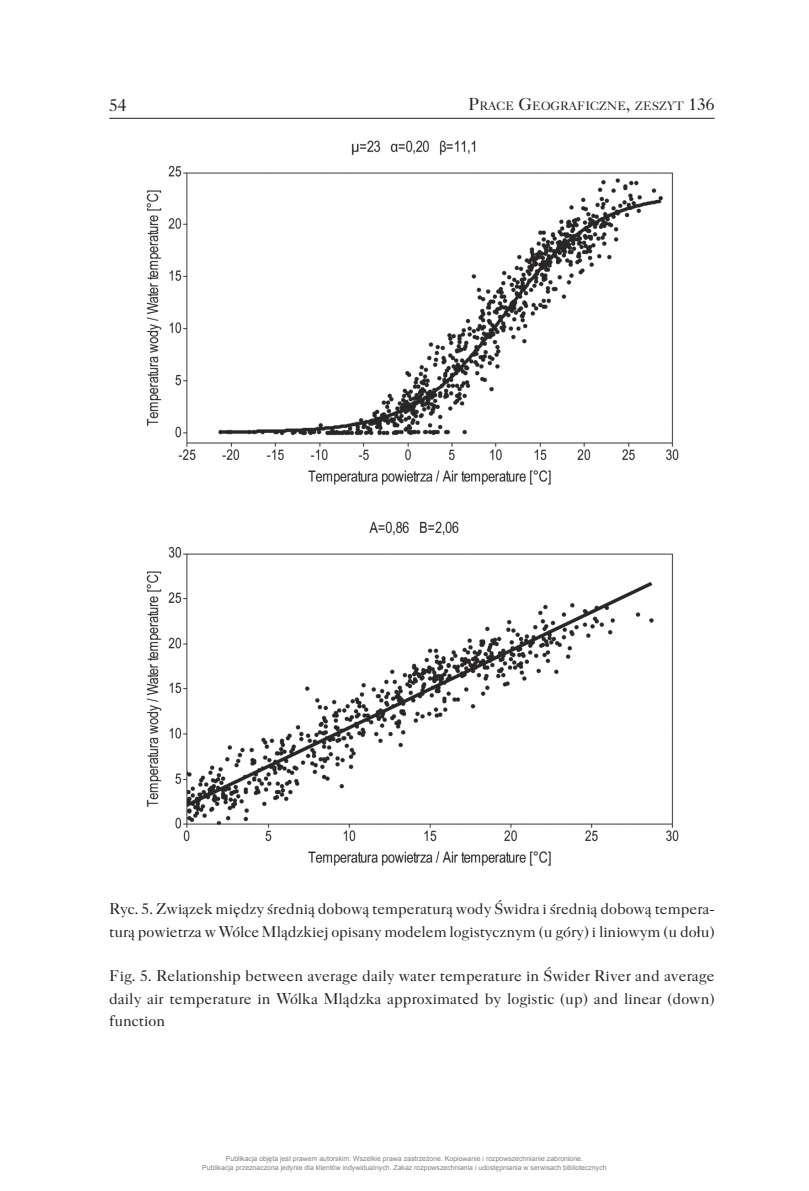
<style>
.page{position:relative;width:809px;height:1191px;background:#fff}
.page>*{position:absolute;margin:0;border:0;box-sizing:border-box;transform-origin:0 0}
.t1{font:17.5px "Casablanca";color:#231f20}
.t2{font:15.75px/22.4px "Casablanca";letter-spacing:-.005em;color:#231f20}
.t3{font:12.25px "Casablanca";color:#231f20}
.t4{font:7px/8.2px "Arial";color:#808080;text-align:center}
.s1{font-size:17.5px}
</style>
<div class="page">
<hr style="left:109px;top:118px;width:605px;height:1px;background:#231f20">
<img style="left:146px;top:140px;width:533px;height:726px">
<p class="t1" style="left:109px;top:94px;width:19px">54</p>
<p class="t3" style="left:469px;top:99px;width:247px"><span class="s1">P</span>RACE <span class="s1">G</span>EOGRAFICZNE<span class="s1">,</span> ZESZYT <span class="s1">136</span></p>
<p class="t2" style="left:109px;top:897px;width:607px">Ryc. 5. Związek między średnią dobową temperaturą wody Świdra i średnią dobową tempera&shy;turą powietrza w Wólce Mlądzkiej opisany modelem logistycznym (u góry) i liniowym (u dołu)</p>
<p class="t2" style="left:109px;top:964px;width:607px;text-align:justify">Fig. 5. Relationship between average daily water temperature in Świder River and average daily air temperature in Wólka Mlądzka approximated by logistic (up) and linear (down) function</p>
<p class="t4" style="left:202px;top:1154px;width:406px">Publikacja objęta jest prawem autorskim. Wszelkie prawa zastrzeżone. Kopiowanie i rozpowszechnianie zabronione.<br>Publikacja przeznaczona jedynie dla klientów indywidualnych. Zakaz rozpowszechniania i udostępniania w serwisach bibliotecznych</p>
</div>
